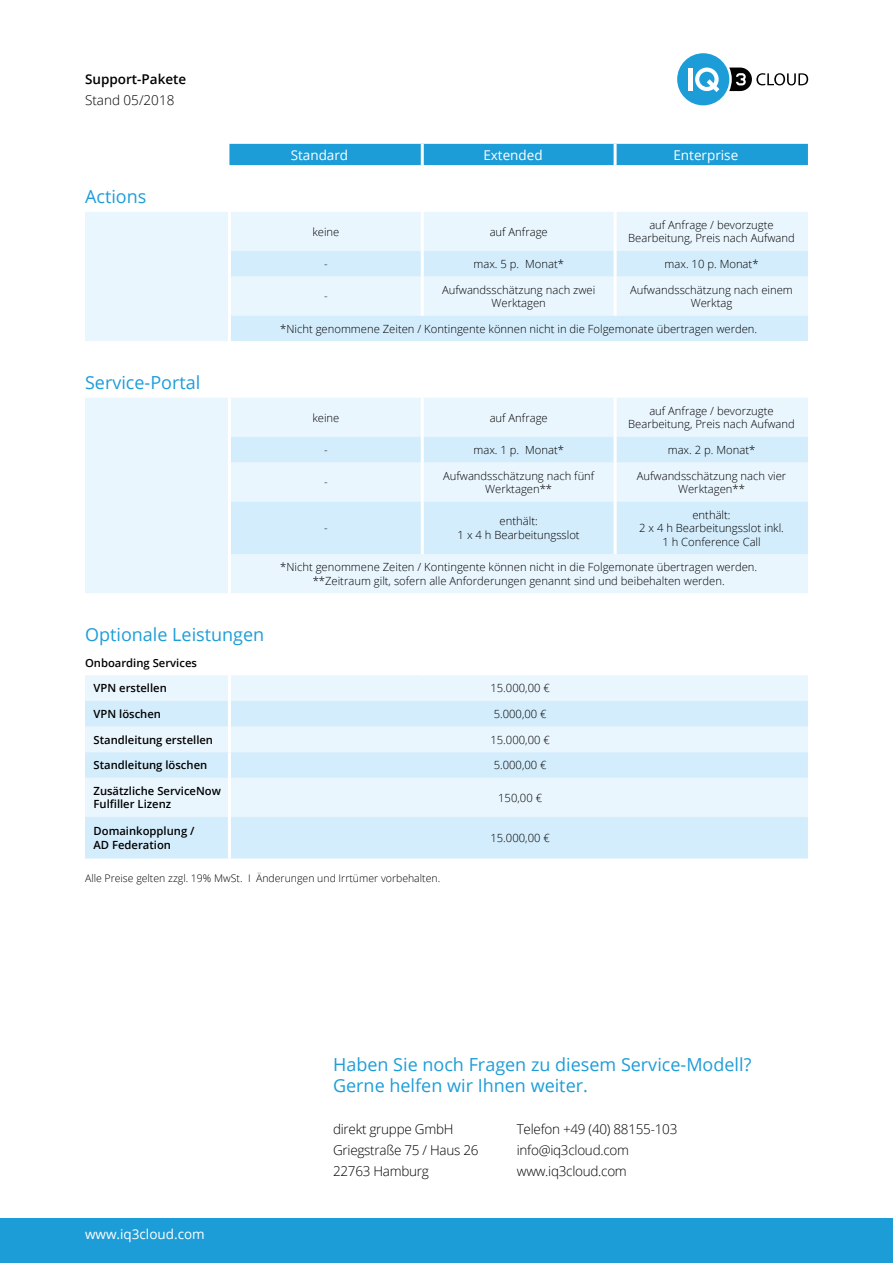
<style>
.page{position:relative;width:893px;height:1263px;background:#fff}
.page>*{position:absolute;margin:0;border:0;box-sizing:border-box;transform-origin:0 0}
.t1{font:18px/21.6px "Open Sans";color:#1d9dd8}
.t2{font:300 13.5px/21px "Open Sans";letter-spacing:-.02em;color:#000}
.t3{font:13.5px "Open Sans";color:#fff}
.t4{font:600 13.5px "Open Sans";color:#000}
.t5{font:300 13.5px "Open Sans";color:#000}
.t6{font:300 11.25px/13.5px "Open Sans";color:#000;text-align:center}
.t7{font:600 11.25px/13.5px "Open Sans";color:#000}
.t8{font:300 10.5px "Open Sans";color:#000}
</style>
<div class="page">
<div style="left:0;top:1218px;width:893px;height:45px;background:#1d9dd8"></div>
<div style="left:677px;top:53px;width:52px;height:52px;background:#1d9dd8;border-radius:50%"></div>
<div style="left:688px;top:68px;width:5px;height:23px;background:#fff"></div>
<svg style="left:695px;top:68px;width:24px;height:24px"></svg>
<svg style="left:729px;top:68px;width:79px;height:23px"></svg>
<div style="left:85px;top:212px;width:723px;height:39px;background:#eaf6fe"></div>
<svg style="left:85px;top:251px;width:723px;height:607px;fill:#eaf6fe"></svg>
<svg style="left:85px;top:341px;width:723px;height:26px"></svg>
<hr style="left:421px;top:212px;width:3px;height:39px;background:#fff">
<hr style="left:614px;top:212px;width:3px;height:39px;background:#fff">
<hr style="left:421px;top:251px;width:3px;height:26px;background:#fff">
<hr style="left:614px;top:251px;width:3px;height:26px;background:#fff">
<hr style="left:421px;top:277px;width:3px;height:39px;background:#fff">
<hr style="left:614px;top:277px;width:3px;height:39px;background:#fff">
<hr style="left:421px;top:341px;width:3px;height:26px;background:#fff">
<hr style="left:614px;top:341px;width:3px;height:26px;background:#fff">
<hr style="left:421px;top:367px;width:3px;height:31px;background:#fff">
<hr style="left:614px;top:367px;width:3px;height:31px;background:#fff">
<hr style="left:421px;top:398px;width:3px;height:39px;background:#fff">
<hr style="left:614px;top:398px;width:3px;height:39px;background:#fff">
<hr style="left:421px;top:437px;width:3px;height:25px;background:#fff">
<hr style="left:614px;top:437px;width:3px;height:25px;background:#fff">
<hr style="left:421px;top:462px;width:3px;height:40px;background:#fff">
<hr style="left:614px;top:462px;width:3px;height:40px;background:#fff">
<hr style="left:421px;top:502px;width:3px;height:52px;background:#fff">
<hr style="left:614px;top:502px;width:3px;height:52px;background:#fff">
<hr style="left:421px;top:593px;width:3px;height:26px;background:#fff">
<hr style="left:614px;top:593px;width:3px;height:26px;background:#fff">
<hr style="left:421px;top:619px;width:3px;height:31px;background:#fff">
<hr style="left:614px;top:619px;width:3px;height:31px;background:#fff">
<hr style="left:421px;top:650px;width:3px;height:25px;background:#fff">
<hr style="left:614px;top:650px;width:3px;height:25px;background:#fff">
<hr style="left:228px;top:212px;width:3px;height:39px;background:#fff">
<hr style="left:228px;top:251px;width:3px;height:26px;background:#fff">
<hr style="left:228px;top:277px;width:3px;height:39px;background:#fff">
<hr style="left:228px;top:316px;width:3px;height:25px;background:#fff">
<hr style="left:228px;top:398px;width:3px;height:39px;background:#fff">
<hr style="left:228px;top:437px;width:3px;height:25px;background:#fff">
<hr style="left:228px;top:462px;width:3px;height:40px;background:#fff">
<hr style="left:228px;top:502px;width:3px;height:52px;background:#fff">
<hr style="left:228px;top:554px;width:3px;height:39px;background:#fff">
<hr style="left:228px;top:675px;width:3px;height:26px;background:#fff">
<hr style="left:228px;top:701px;width:3px;height:25px;background:#fff">
<hr style="left:228px;top:726px;width:3px;height:26px;background:#fff">
<hr style="left:228px;top:752px;width:3px;height:26px;background:#fff">
<hr style="left:228px;top:778px;width:3px;height:39px;background:#fff">
<hr style="left:228px;top:817px;width:3px;height:41px;background:#fff">
<div style="left:229px;top:144px;width:579px;height:21px;background:#1d9dd8"></div>
<hr style="left:421px;top:144px;width:3px;height:21px;background:#fff">
<hr style="left:614px;top:144px;width:3px;height:21px;background:#fff">
<p class="t4" style="left:85px;top:70px;width:103px">Support-Pakete</p>
<p class="t5" style="left:85px;top:91px;width:91px">Stand 05/2018</p>
<h1 class="t1" style="left:85px;top:185px;width:63px">Actions</h1>
<h1 class="t1" style="left:85px;top:371px;width:117px">Service-Portal</h1>
<p class="t3" style="left:291px;top:145px;width:59px">Standard</p>
<p class="t3" style="left:483px;top:145px;width:61px">Extended</p>
<p class="t3" style="left:673px;top:145px;width:66px">Enterprise</p>
<p class="t6" style="left:312px;top:225px;width:28px">keine</p>
<p class="t6" style="left:490px;top:225px;width:60px">auf Anfrage</p>
<p class="t6" style="left:628px;top:218px;width:168px">auf Anfrage / bevorzugte<br>Bearbeitung, Preis nach Aufwand</p>
<p class="t6" style="left:324px;top:257px;width:5px">-</p>
<p class="t6" style="left:473px;top:257px;width:92px">max. 5 p. Monat*</p>
<p class="t6" style="left:664px;top:257px;width:96px">max. 10 p. Monat*</p>
<p class="t6" style="left:324px;top:289px;width:5px">-</p>
<p class="t6" style="left:442px;top:283px;width:155px">Aufwandsschätzung nach zwei<br>Werktagen</p>
<p class="t6" style="left:630px;top:283px;width:164px">Aufwandsschätzung nach einem<br>Werktag</p>
<p class="t6" style="left:280px;top:322px;width:479px">*Nicht genommene Zeiten / Kontingente können nicht in die Folgemonate übertragen werden.</p>
<p class="t6" style="left:312px;top:410px;width:28px">keine</p>
<p class="t6" style="left:490px;top:410px;width:60px">auf Anfrage</p>
<p class="t6" style="left:628px;top:404px;width:168px">auf Anfrage / bevorzugte<br>Bearbeitung, Preis nach Aufwand</p>
<p class="t6" style="left:324px;top:443px;width:5px">-</p>
<p class="t6" style="left:473px;top:443px;width:92px">max. 1 p. Monat*</p>
<p class="t6" style="left:668px;top:443px;width:89px">max. 2 p. Monat*</p>
<p class="t6" style="left:324px;top:475px;width:5px">-</p>
<p class="t6" style="left:443px;top:468px;width:153px">Aufwandsschätzung nach fünf<br>Werktagen**</p>
<p class="t6" style="left:637px;top:468px;width:151px">Aufwandsschätzung nach vier<br>Werktagen**</p>
<p class="t6" style="left:458px;top:514px;width:124px">enthält:<br>1 x 4 h Bearbeitungsslot</p>
<p class="t6" style="left:639px;top:507px;width:146px">enthält:<br>2 x 4 h Bearbeitungsslot inkl.<br>1 h Conference Call</p>
<p class="t6" style="left:280px;top:560px;width:479px">*Nicht genommene Zeiten / Kontingente können nicht in die Folgemonate übertragen werden. **Zeitraum gilt, sofern alle Anforderungen genannt sind und beibehalten werden.</p>
<p class="t6" style="left:324px;top:521px;width:5px">-</p>
<h1 class="t1" style="left:85px;top:623px;width:181px">Optionale Leistungen</h1>
<p class="t7" style="left:85px;top:656px;width:113px">Onboarding Services</p>
<p class="t7" style="left:94px;top:681px;width:75px">VPN erstellen</p>
<p class="t6" style="left:490px;top:681px;width:61px">15.000,00 €</p>
<p class="t7" style="left:94px;top:707px;width:69px">VPN löschen</p>
<p class="t6" style="left:494px;top:707px;width:54px">5.000,00 €</p>
<p class="t7" style="left:94px;top:733px;width:121px">Standleitung erstellen</p>
<p class="t6" style="left:490px;top:732px;width:61px">15.000,00 €</p>
<p class="t7" style="left:94px;top:758px;width:115px">Standleitung löschen</p>
<p class="t6" style="left:494px;top:758px;width:54px">5.000,00 €</p>
<p class="t7" style="left:94px;top:784px;width:129px">Zusätzliche ServiceNow<br>Fulfiller Lizenz</p>
<p class="t6" style="left:498px;top:790px;width:45px">150,00 €</p>
<p class="t7" style="left:94px;top:824px;width:103px">Domainkopplung /<br>AD Federation</p>
<p class="t6" style="left:490px;top:831px;width:61px">15.000,00 €</p>
<p class="t8" style="left:85px;top:871px;width:357px">Alle Preise gelten zzgl. 19% MwSt. I Änderungen und Irrtümer vorbehalten.</p>
<h1 class="t1" style="left:333px;top:1053px;width:420px">Haben Sie noch Fragen zu diesem Service-Modell?<br>Gerne helfen wir Ihnen weiter.</h1>
<p class="t3" style="left:85px;top:1225px;width:121px">www.iq3cloud.com</p>
<p class="t2" style="left:333px;top:1118px;width:147px">direkt gruppe GmbH<br>Griegstraße 75 / Haus 26<br>22763 Hamburg</p>
<p class="t2" style="left:517px;top:1118px;width:162px">Telefon +49 (40) 88155-103 info@iq3cloud.com www.iq3cloud.com</p>
</div>
